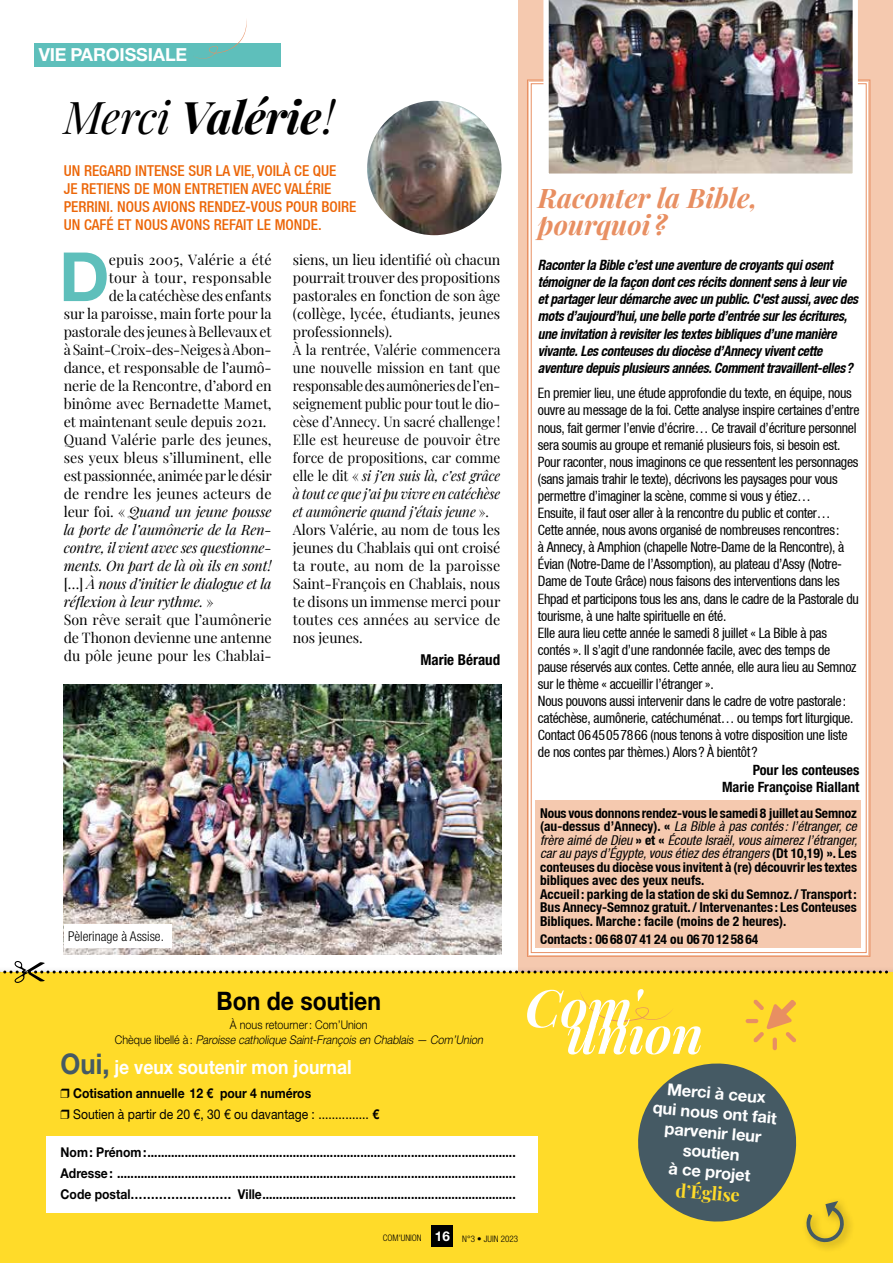
<style>
.page{position:relative;width:893px;height:1263px;background:#fff}
.page>*{position:absolute;margin:0;border:0;box-sizing:border-box;transform-origin:0 0}
.t1{font:700 67.95px "Helvetica Neue LT Std";color:#5ebfbb}
.t2{font:italic 700 45px "Playfair Display";letter-spacing:-.01em;color:#000}
.t3{font:italic 700 27px/27px "Playfair Display";color:#e88f62}
.t4{font:700 25.5px "Helvetica Neue LT Std";color:#000;scale:.9 1}
.t5{font:700 19.5px "Helvetica Neue LT Std";color:#fff;scale:.9 1}
.t6{font:700 18px "Helvetica Neue LT Std";letter-spacing:-.01em;color:#fff}
.t7{font:700 18px "Playfair Display";color:#ffdb29}
.t8{font:700 16.5px/19.8px "Helvetica Neue LT Std";color:#fff;text-align:center}
.t9{font:500 condensed 15px/18px "Helvetica Neue";color:#ec6608}
.t10{font:700 condensed 15px "Helvetica Neue LT Std";color:#000}
.t11{font:condensed 14.25px/17.1px "Helvetica Neue";letter-spacing:-.02em;color:#000}
.t12{font:14.25px/18px "Playfair Display";letter-spacing:-.01em;color:#000}
.t13{font:italic 700 condensed 14.25px/17.1px "Helvetica Neue";letter-spacing:-.02em;color:#000;scale:.94 1}
.t14{font:italic 14.25px "Playfair Display";letter-spacing:-.01em;color:#000}
.t15{font:700 condensed 14.25px/17.1px "Helvetica Neue LT Std";color:#000;text-align:right}
.t16{font:14.25px "Playfair Display";letter-spacing:.01em;color:#000}
.t17{font:14.25px "Playfair Display";letter-spacing:.015em;color:#000}
.t18{font:700 condensed 13.5px/13.5px "Helvetica Neue";color:#000}
.t19{font:700 13.5px/21px "Helvetica Neue LT Std";color:#000;text-align:justify;scale:.9 1}
.t20{font:13.5px/20.4px "Helvetica Neue LT Std";color:#000;scale:.9 1}
.t21{font:300 condensed 13.5px "Helvetica Neue LT Std";color:#000}
.t22{font:italic 300 12px/14.4px "Helvetica Neue LT Std";color:#000;text-align:center;scale:.9 1}
.t23{font:300 condensed 9px "Helvetica Neue LT Std";color:#000}
.s1{font-weight:400}
.s2{font-style:normal}
.s3{font-style:italic}
.s4{font-family:"Helvetica Neue LT Std";font-weight:800}
.s5{font-weight:400;font-style:italic}
.s6{font-size:28.5px;color:#455a64}
.s7{font-weight:700}
.s8{font-weight:700;font-stretch:normal;font-size:13.5px;color:#fff}
</style>
<div class="page">
<div style="left:519px;top:0;width:374px;height:1263px;background:#f5c9af"></div>
<div style="left:527px;top:79px;width:344px;height:878px;background:#fff"></div>
<div style="left:34px;top:43px;width:247px;height:23px;background:#5ebfbb"></div>
<svg style="left:194px;top:19px;width:53px;height:40px"></svg>
<img style="left:64px;top:685px;width:437px;height:270px">
<img style="left:367px;top:101px;width:134px;height:134px;border-radius:67px">
<div style="left:536px;top:800px;width:325px;height:148px;background:#f5c9af"></div>
<div style="left:64px;top:924px;width:108px;height:24px;background:#fff"></div>
<img style="left:543px;top:0;width:315px;height:179px">
<div style="left:0;top:972px;width:893px;height:291px;background:#ffdb29"></div>
<svg style="left:0;top:961px;width:893px;height:22px"></svg>
<div style="left:47px;top:1136px;width:491px;height:77px;background:#fff"></div>
<svg style="left:638px;top:1063px;width:159px;height:159px"></svg>
<hr style="left:746px;top:1019px;width:12px;height:4px;background:#e88f62;border-radius:2px">
<hr style="left:773px;top:1037px;width:4px;height:13px;background:#e88f62;border-radius:2px">
<svg style="left:753px;top:999px;width:43px;height:43px"></svg>
<div style="left:801px;top:1196px;width:54px;height:57px;background:#000;opacity:.3"></div>
<svg style="left:806px;top:1201px;width:38px;height:42px"></svg>
<svg style="left:527px;top:989px;width:174px;height:65px"></svg>
<div style="left:432px;top:1225px;width:21px;height:22px;background:#000"></div>
<p class="t6" style="left:39px;top:43px;width:150px">VIE PAROISSIALE</p>
<h2 class="t2" style="left:64px;top:81px;width:272px"><span class="s1">Merci</span> Valérie <span class="s1">!</span></h2>
<p class="t9" style="left:64px;top:162px;width:294px">UN REGARD INTENSE SUR LA VIE, VOILÀ CE QUE<br>JE RETIENS DE MON ENTRETIEN AVEC VALÉRIE PERRINI. NOUS AVIONS RENDEZ-VOUS POUR BOIRE UN CAFÉ ET NOUS AVONS REFAIT LE MONDE.</p>
<h1 class="t1" style="left:59px;top:235px;width:52px">D</h1>
<p class="t16" style="left:109px;top:249px;width:164px">epuis 2005, Valérie a été</p>
<p class="t17" style="left:109px;top:267px;width:164px">tour à tour, responsable</p>
<p class="t12" style="left:109px;top:286px;width:164px">de la catéchèse des enfants</p>
<p class="t12" style="left:64px;top:304px;width:209px">sur la paroisse, main forte pour la</p>
<p class="t12" style="left:64px;top:322px;width:209px">pastorale des jeunes à Bellevaux et</p>
<p class="t12" style="left:64px;top:340px;width:209px">à Saint-Croix-des-Neiges à Abon-</p>
<p class="t12" style="left:64px;top:358px;width:209px">dance, et responsable de l’aumô-</p>
<p class="t12" style="left:64px;top:376px;width:209px">nerie de la Rencontre, d’abord en</p>
<p class="t12" style="left:64px;top:394px;width:209px">binôme avec Bernadette Mamet,</p>
<p class="t12" style="left:64px;top:412px;width:204px">et maintenant seule depuis 2021.</p>
<p class="t12" style="left:64px;top:429px;width:209px">Quand Valérie parle des jeunes,</p>
<p class="t12" style="left:64px;top:447px;width:209px">ses yeux bleus s’illuminent, elle</p>
<p class="t12" style="left:64px;top:465px;width:209px">est passionnée, animée par le désir</p>
<p class="t12" style="left:64px;top:483px;width:209px">de rendre les jeunes acteurs de</p>
<p class="t14" style="left:64px;top:501px;width:209px"><span class="s2">leur foi. «</span> Quand un jeune pousse</p>
<p class="t14" style="left:64px;top:519px;width:209px">la porte de l’aumônerie de la Ren-</p>
<p class="t14" style="left:64px;top:537px;width:209px">contre, il vient avec ses questionne-</p>
<p class="t14" style="left:64px;top:555px;width:209px">ments. On part de là où ils en sont !</p>
<p class="t14" style="left:64px;top:573px;width:209px"><span class="s2">[…]</span> À nous d’initier le dialogue et la</p>
<p class="t14" style="left:64px;top:591px;width:151px">réflexion à leur rythme. <span class="s2">»</span></p>
<p class="t12" style="left:64px;top:609px;width:209px">Son rêve serait que l’aumônerie</p>
<p class="t12" style="left:64px;top:627px;width:209px">de Thonon devienne une antenne</p>
<p class="t12" style="left:64px;top:645px;width:209px">du pôle jeune pour les Chablai-</p>
<p class="t12" style="left:293px;top:249px;width:209px">siens, un lieu identifié où chacun pourrait trouver des propositions pastorales en fonction de son âge (collège, lycée, étudiants, jeunes professionnels).<br>À la rentrée, Valérie commencera une nouvelle mission en tant que responsable des aumôneries de l’en&shy;seignement public pour tout le dio&shy;cèse d’Annecy. Un sacré challenge!<br>Elle est heureuse de pouvoir être force de propositions, car comme elle le dit « <span class="s3">si j’en suis là, c’est grâce à tout ce que j’ai pu vivre en catéchèse et aumônerie quand j’étais jeune</span> ».<br>Alors Valérie, au nom de tous les jeunes du Chablais qui ont croisé ta route, au nom de la paroisse<br>Saint-François en Chablais, nous te disons un immense merci pour toutes ces années au service de nos jeunes.</p>
<p class="t10" style="left:420px;top:651px;width:81px">Marie Béraud</p>
<h3 class="t3" style="left:538px;top:182px;width:221px">Raconter la Bible, pourquoi ?</h3>
<p class="t13" style="left:538px;top:256px;width:342px">Raconter la Bible c’est une aventure de croyants qui osent témoigner de la façon dont ces récits donnent sens à leur vie et partager leur démarche avec un public. C'est aussi, avec des mots d’aujourd’hui, une belle porte d’entrée sur les écritures, une invitation à revisiter les textes bibliques d’une manière vivante. Les conteuses du diocèse d’Annecy vivent cette aventure depuis plusieurs années. Comment travaillent-elles?</p>
<p class="t11" style="left:538px;top:385px;width:323px">En premier lieu, une étude approfondie du texte, en équipe, nous ouvre au message de la foi. Cette analyse inspire certaines d’entre nous, fait germer l’envie d’écrire… Ce travail d’écriture personnel sera soumis au groupe et remanié plusieurs fois, si besoin est.<br>Pour raconter, nous imaginons ce que ressentent les personnages (sans jamais trahir le texte), décrivons les paysages pour vous permettre d’imaginer la scène, comme si vous y étiez…<br>Ensuite, il faut oser aller à la rencontre du public et conter… Cette année, nous avons organisé de nombreuses rencontres:<br>à Annecy, à Amphion (chapelle Notre-Dame de la Rencontre), à Évian (Notre-Dame de l’Assomption), au plateau d’Assy (Notre-Dame de Toute Grâce) nous faisons des interventions dans les Ehpad et participons tous les ans, dans le cadre de la Pastorale du tourisme, à une halte spirituelle en été.<br>Elle aura lieu cette année le samedi 8 juillet « La Bible à pas contés ». Il s’agit d’une randonnée facile, avec des temps de pause réservés aux contes. Cette année, elle aura lieu au Semnoz sur le thème « accueillir l’étranger ».<br>Nous pouvons aussi intervenir dans le cadre de votre pastorale: catéchèse, aumônerie, catéchuménat… ou temps fort liturgique.<br>Contact 0645057866 (nous tenons à votre disposition une liste de nos contes par thèmes.) Alors? À bientôt?</p>
<p class="t15" style="left:722px;top:761px;width:139px">Pour les conteuses<br>Marie Françoise Riallant</p>
<p class="t18" style="left:540px;top:806px;width:319px">Nous vous donnons rendez-vous le samedi 8 juillet au Semnoz (au-dessus d’Annecy). <span class="s4">«</span> <span class="s5">La Bible à pas contés : l’étranger, ce frère aimé de Dieu</span> <span class="s4">»</span> et <span class="s4">«</span> <span class="s5">Écoute Israël, vous aimerez l’étranger, car au pays d’Égypte, vous étiez des étrangers</span> (Dt 10,19) <span class="s4">»</span>. Les conteuses du diocèse vous invitent à (re) découvrir les textes bibliques avec des yeux neufs.<br>Accueil : parking de la station de ski du Semnoz. / Transport:<br>Bus Annecy-Semnoz gratuit. / Intervenantes : Les Conteuses Bibliques. Marche : facile (moins de 2 heures).</p>
<p class="t21" style="left:68px;top:929px;width:97px">Pèlerinage à Assise.</p>
<p class="t18" style="left:540px;top:932px;width:220px">Contacts : 06 68 07 41 24 ou 06 70 12 58 64</p>
<h3 class="t4" style="left:217px;top:985px;width:184px">Bon de soutien</h3>
<p class="t22" style="left:115px;top:1017px;width:413px"><span class="s2">À nous retourner: Com’Union<br>C h è q u e l i b e l l é à :</span> Paroisse catholique Saint-François en Chablais — Com’Union</p>
<h3 class="t5" style="left:61px;top:1054px;width:325px"><span class="s6">Oui,</span> je veux soutenir mon journal</h3>
<p class="t20" style="left:73px;top:1083px;width:341px"><span class="s7">Cotisation annuelle 12 € pour 4 numéros<br></span>Soutien à partir de 20 €, 30 € ou davantage : ............... <span class="s7">€</span></p>
<p class="t19" style="left:61px;top:1141px;width:507px">Nom: Prénom:.............................................................................................................<br>Adresse: ......................................................................................................................<br>Code postal……………………. Ville...........................................................................</p>
<p class="t23" style="left:383px;top:1233px;width:137px">COM'UNION <span class="s8">16</span> N°3 • Juin 2023</p>
<p class="t8" style="left:655px;top:1077px;width:126px;rotate:5deg">Merci à ceux qui nous ont fait parvenir leur soutien<br>à ce projet</p>
<p class="t7" style="left:677px;top:1176px;width:66px;rotate:5deg">d’Église</p>
</div>
